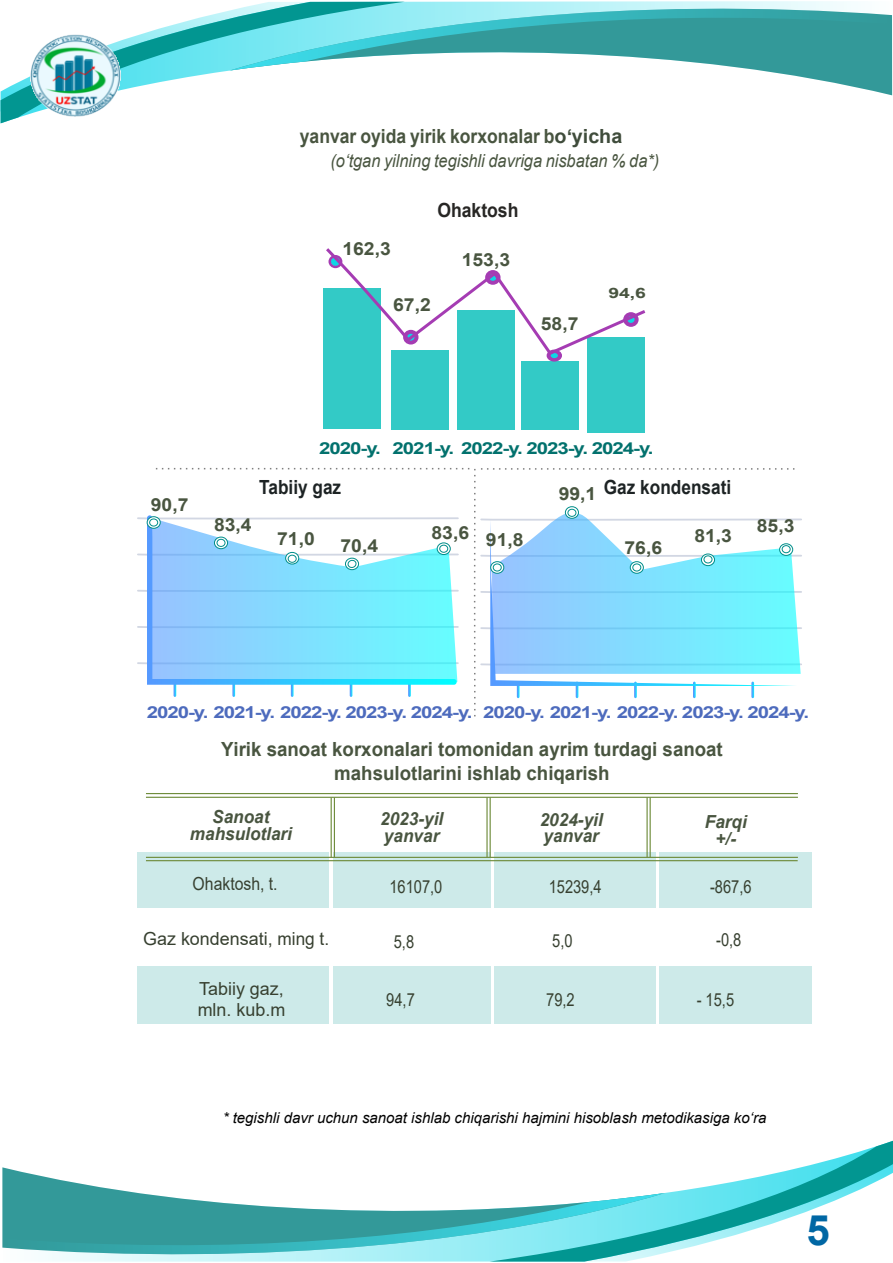
<style>
.page{position:relative;width:893px;height:1263px;background:#fff}
.page>*{position:absolute;margin:0;border:0;box-sizing:border-box;transform-origin:0 0}
.t1{font:700 42px "Arial";color:#0067a4}
.t2{font:700 19.5px/24px "Arial";color:#495540;text-align:center;scale:.96 1}
.t3{font:700 19.5px "Arial";color:#495540;scale:.9 1}
.t4{font:700 19.5px "Arial";color:#1d2324;scale:.88 1}
.t5{font:700 19.5px "Arial";color:#272624;scale:.9 1}
.t6{font:700 18px "Arial";color:#495540;scale:1.08 1}
.t7{font:italic 700 18px/16.8px "Arial";color:#495540;text-align:center;scale:.96 1}
.t8{font:18px "Arial";color:#374030;scale:.82 1}
.t9{font:italic 18px "Arial";color:#495540;scale:.91 1}
.t10{font:18px/21.6px "Arial";color:#374030}
.t11{font:18px "Arial";color:#374030;scale:.88 1}
.t12{font:700 16.5px "Arial";letter-spacing:-.05em;color:#4d6bbd;scale:1.24 1}
.t13{font:700 16.5px "Arial";letter-spacing:-.05em;color:#02716d;scale:1.24 1}
.t14{font:italic 15px "Arial";color:#000}
.t15{font:700 14.25px "Arial";color:#495540;scale:1.35 1}
.s1{color:#3f4c3b}
</style>
<div class="page">
<svg style="left:665px;top:1140px;width:228px;height:113px"></svg>
<svg style="left:2px;top:1167px;width:136px;height:26px"></svg>
<svg style="left:2px;top:1193px;width:663px;height:69px"></svg>
<svg style="left:309px;top:1px;width:535px;height:1px"></svg>
<svg style="left:1px;top:2px;width:891px;height:110px"></svg>
<div style="left:138px;top:850px;width:191px;height:58px;background:#cdeae9"></div>
<div style="left:138px;top:966px;width:191px;height:58px;background:#cdeae9"></div>
<div style="left:138px;top:794px;width:191px;height:58px;background:#fff"></div>
<div style="left:333px;top:850px;width:157px;height:58px;background:#cdeae9"></div>
<div style="left:333px;top:966px;width:157px;height:58px;background:#cdeae9"></div>
<div style="left:333px;top:794px;width:157px;height:58px;background:#fff"></div>
<div style="left:494px;top:850px;width:162px;height:58px;background:#cdeae9"></div>
<div style="left:494px;top:966px;width:162px;height:58px;background:#cdeae9"></div>
<div style="left:494px;top:794px;width:162px;height:58px;background:#fff"></div>
<div style="left:660px;top:850px;width:152px;height:58px;background:#cdeae9"></div>
<div style="left:660px;top:966px;width:152px;height:58px;background:#cdeae9"></div>
<div style="left:660px;top:794px;width:152px;height:58px;background:#fff"></div>
<hr style="left:331px;top:797px;width:1px;height:60px;background:#708d3d">
<hr style="left:486px;top:797px;width:2px;height:60px;background:#708d3d">
<hr style="left:650px;top:797px;width:1px;height:60px;background:#708d3d">
<hr style="left:146px;top:793px;width:652px;height:1px;background:#708d3d">
<hr style="left:146px;top:860px;width:652px;height:1px;background:#708d3d">
<hr style="left:334px;top:797px;width:1px;height:60px;background:#708d3d">
<hr style="left:490px;top:797px;width:1px;height:60px;background:#708d3d">
<hr style="left:646px;top:797px;width:2px;height:60px;background:#708d3d">
<hr style="left:146px;top:857px;width:652px;height:1px;background:#708d3d">
<hr style="left:146px;top:797px;width:652px;height:1px;background:#708d3d">
<div style="left:323px;top:288px;width:58px;height:141px;background:#33cac6"></div>
<div style="left:391px;top:350px;width:58px;height:80px;background:#33cac6"></div>
<div style="left:457px;top:311px;width:58px;height:119px;background:#33cac6"></div>
<div style="left:521px;top:362px;width:58px;height:68px;background:#33cac6"></div>
<div style="left:588px;top:337px;width:57px;height:95px;background:#33cac6"></div>
<img style="left:27px;top:29px;width:96px;height:88px">
<svg style="left:326px;top:248px;width:320px;height:114px"></svg>
<svg style="left:137px;top:468px;width:665px;height:249px"></svg>
<div style="left:704px;top:555px;width:8px;height:8px;border:1px solid #008e8a;border-radius:50%"></div>
<p class="t3" style="left:300px;top:123px;width:360px">yanvar oyida yirik korxonalar b<span class="s1">o‘yicha</span></p>
<p class="t9" style="left:330px;top:149px;width:363px">(o‘tgan yilning tegishli davriga nisbatan % da*)</p>
<p class="t6" style="left:342px;top:236px;width:46px">162,3</p>
<p class="t5" style="left:437px;top:197px;width:92px">Оhaktosh</p>
<p class="t6" style="left:462px;top:247px;width:46px">153,3</p>
<p class="t6" style="left:393px;top:292px;width:36px">67,2</p>
<p class="t6" style="left:541px;top:310px;width:36px">58,7</p>
<p class="t15" style="left:608px;top:283px;width:29px">94,6</p>
<p class="t6" style="left:151px;top:492px;width:36px">90,7</p>
<p class="t13" style="left:319px;top:437px;width:271px">2020-y. 2021-y. 2022-y. 2023-y. 2024-y.</p>
<p class="t6" style="left:214px;top:512px;width:36px">83,4</p>
<p class="t4" style="left:259px;top:473px;width:95px">Tabiiy gaz</p>
<p class="t4" style="left:604px;top:473px;width:146px">Gaz kondensati</p>
<p class="t6" style="left:559px;top:481px;width:36px">99,1</p>
<p class="t6" style="left:277px;top:526px;width:36px">71,0</p>
<p class="t6" style="left:340px;top:533px;width:36px">70,4</p>
<p class="t6" style="left:431px;top:520px;width:36px">83,6</p>
<p class="t6" style="left:486px;top:527px;width:36px">91,8</p>
<p class="t6" style="left:624px;top:535px;width:36px">76,6</p>
<p class="t6" style="left:694px;top:523px;width:36px">81,3</p>
<p class="t6" style="left:757px;top:513px;width:36px">85,3</p>
<p class="t12" style="left:147px;top:700px;width:536px">2020-y. 2021-y. 2022-y. 2023-y. 2024-y. 2020-y. 2021-y. 2022-y. 2023-y. 2024-y.</p>
<p class="t2" style="left:221px;top:737px;width:524px">Yirik sanoat korxonalari tomonidan ayrim turdagi sanoat mahsulotlarini ishlab chiqarish</p>
<p class="t7" style="left:190px;top:809px;width:108px">Sanoat mahsulotlari</p>
<p class="t7" style="left:380px;top:811px;width:67px;text-align:left">2023-yil yanvar</p>
<p class="t7" style="left:540px;top:811px;width:67px;text-align:left">2024-yil yanvar</p>
<p class="t7" style="left:705px;top:813px;width:45px">Farqi +/-</p>
<p class="t11" style="left:193px;top:871px;width:98px">Оhaktosh, t.</p>
<p class="t8" style="left:389px;top:874px;width:66px">16107,0</p>
<p class="t8" style="left:549px;top:874px;width:66px">15239,4</p>
<p class="t8" style="left:710px;top:874px;width:52px">-867,6</p>
<p class="t8" style="left:394px;top:929px;width:26px">5,8</p>
<p class="t8" style="left:552px;top:928px;width:26px">5,0</p>
<p class="t8" style="left:716px;top:927px;width:32px">-0,8</p>
<p class="t10" style="left:143px;top:928px;width:188px">Gaz kondensati, ming t.</p>
<p class="t10" style="left:198px;top:977px;width:89px">Tabiiy gaz, mln. kub.m</p>
<p class="t8" style="left:386px;top:987px;width:36px">94,7</p>
<p class="t8" style="left:546px;top:988px;width:36px">79,2</p>
<p class="t8" style="left:697px;top:987px;width:47px">- 15,5</p>
<p class="t14" style="left:223px;top:1108px;width:545px">* tegishli davr uchun sanoat ishlab chiqarishi hajmini hisoblash metodikasiga ko‘ra</p>
<h1 class="t1" style="left:806px;top:1200px;width:25px">5</h1>
</div>
